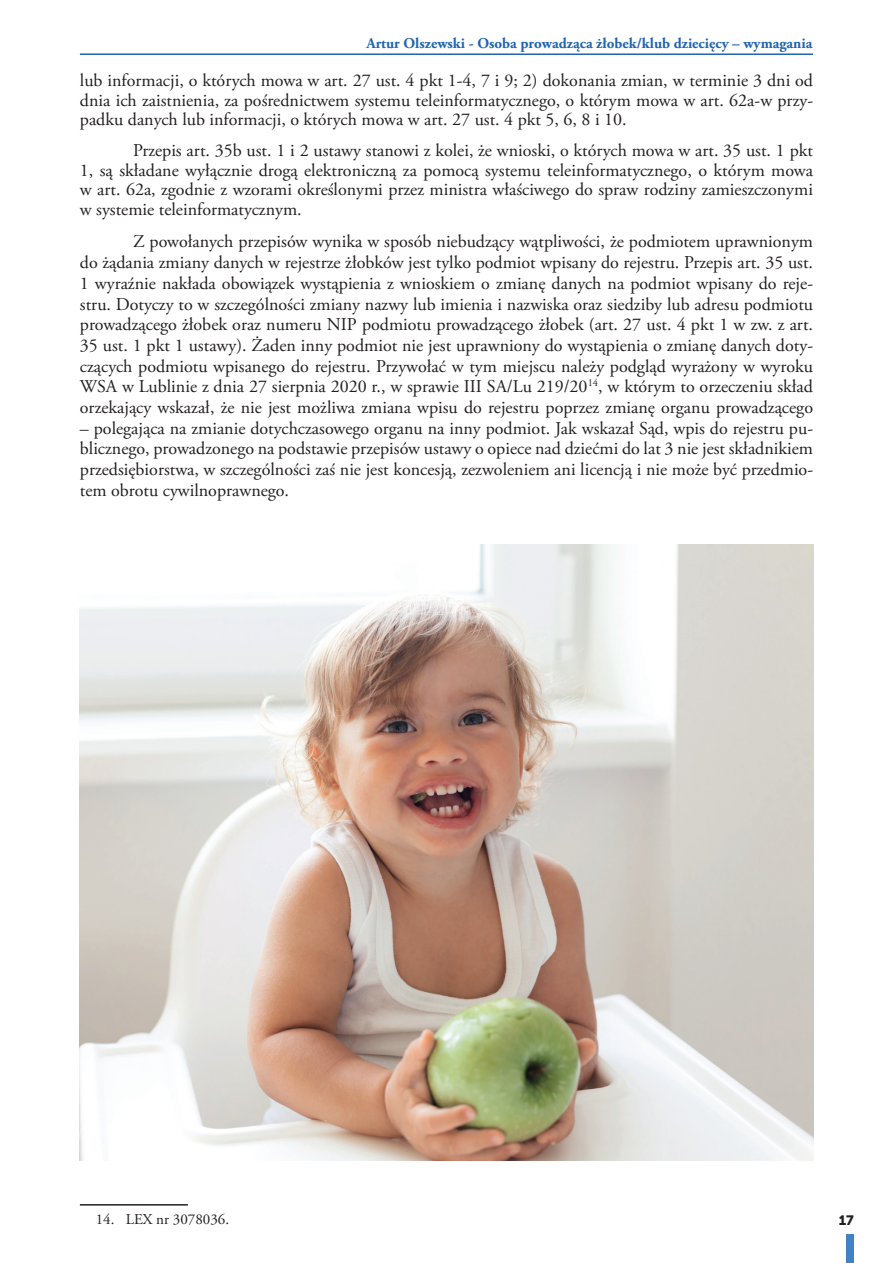
<style>
.page{position:relative;width:893px;height:1263px;background:#fff}
.page>*{position:absolute;margin:0;border:0;box-sizing:border-box;transform-origin:0 0}
.t1{font:18px/20.7px "Adobe Garamond Pro";color:#231f20;text-align:justify}
.t2{font:700 15px "Adobe Garamond Pro";color:#1f63b0}
.t3{font:15px "Adobe Garamond Pro";color:#231f20}
.t4{font:13.5px "Museo Sans 900";color:#231f20}
</style>
<div class="page">
<div style="left:846px;top:1234px;width:8px;height:29px;background:#3f83c4"></div>
<hr style="left:80px;top:1204px;width:108px;height:1px;background:#231f20">
<img style="left:80px;top:544px;width:733px;height:617px">
<hr style="left:80px;top:53px;width:733px;height:2px;background:#1f63b0">
<p class="t2" style="left:366px;top:35px;width:448px">Artur Olszewski - Osoba prowadząca żłobek/klub dziecięcy – wymagania</p>
<p class="t1" style="left:80px;top:71px;width:735px;line-height:19.4px">lub informacji, o których mowa w art. 27 ust. 4 pkt 1-4, 7 i 9; 2) dokonania zmian, w terminie 3 dni od dnia ich zaistnienia, za pośrednictwem systemu teleinformatycznego, o którym mowa w art. 62a-w przy&shy;padku danych lub informacji, o których mowa w art. 27 ust. 4 pkt 5, 6, 8 i 10.</p>
<p class="t1" style="left:80px;top:142px;width:735px;line-height:19.4px;text-indent:53px">Przepis art. 35b ust. 1 i 2 ustawy stanowi z kolei, że wnioski, o których mowa w art. 35 ust. 1 pkt 1, są składane wyłącznie drogą elektroniczną za pomocą systemu teleinformatycznego, o którym mowa w art. 62a, zgodnie z wzorami określonymi przez ministra właściwego do spraw rodziny zamieszczonymi w systemie teleinformatycznym.</p>
<p class="t1" style="left:80px;top:232px;width:735px;text-indent:53px">Z powołanych przepisów wynika w sposób niebudzący wątpliwości, że podmiotem uprawnionym do żądania zmiany danych w rejestrze żłobków jest tylko podmiot wpisany do rejestru. Przepis art. 35 ust.<br>1 wyraźnie nakłada obowiązek wystąpienia z wnioskiem o zmianę danych na podmiot wpisany do reje&shy;stru. Dotyczy to w szczególności zmiany nazwy lub imienia i nazwiska oraz siedziby lub adresu podmiotu prowadzącego żłobek oraz numeru NIP podmiotu prowadzącego żłobek (art. 27 ust. 4 pkt 1 w zw. z art.<br>35 ust. 1 pkt 1 ustawy). Żaden inny podmiot nie jest uprawniony do wystąpienia o zmianę danych doty&shy;czących podmiotu wpisanego do rejestru. Przywołać w tym miejscu należy podgląd wyrażony w wyroku WSA w Lublinie z dnia 27 sierpnia 2020 r., w sprawie III SA/Lu 219/20<sup>14</sup>, w którym to orzeczeniu skład orzekający wskazał, że nie jest możliwa zmiana wpisu do rejestru poprzez zmianę organu prowadzącego</p>
<p class="t1" style="left:80px;top:418px;width:735px">– polegająca na zmianie dotychczasowego organu na inny podmiot. Jak wskazał Sąd, wpis do rejestru pu&shy;blicznego, prowadzonego na podstawie przepisów ustawy o opiece nad dziećmi do lat 3 nie jest składnikiem przedsiębiorstwa, w szczególności zaś nie jest koncesją, zezwoleniem ani licencją i nie może być przedmio&shy;tem obrotu cywilnoprawnego.</p>
<p class="t3" style="left:96px;top:1210px;width:135px">14. LEX nr 3078036.</p>
<p class="t4" style="left:839px;top:1213px;width:17px">17</p>
</div>
